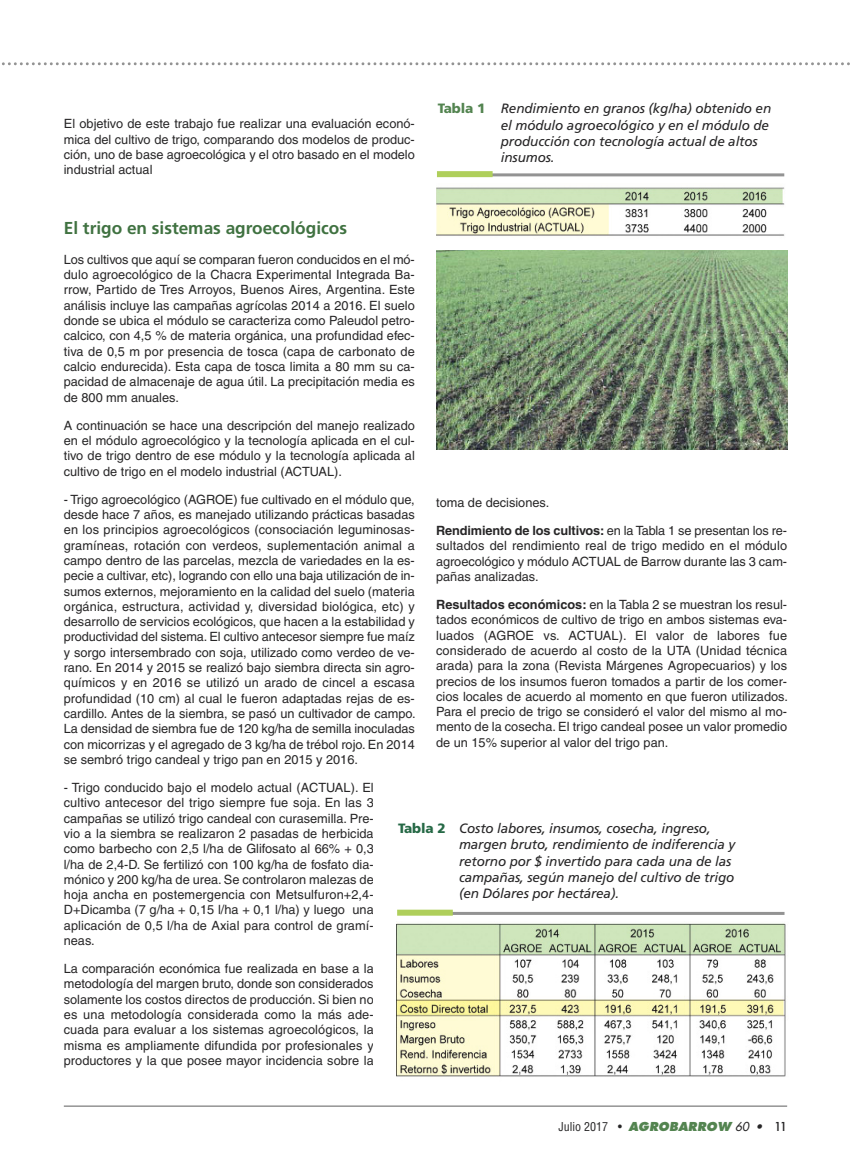
<style>
.page{position:relative;width:851px;height:1170px;background:#fff}
.page>*{position:absolute;margin:0;border:0;box-sizing:border-box;transform-origin:0 0}
.t1{font:700 17.25px "Frutiger";color:#407241}
.t2{font:italic 13.5px/16.2px "Frutiger";letter-spacing:-.01em;color:#272627}
.t3{font:12.75px/15.3px "Helvetica";color:#272627;text-align:justify}
.t4{font:italic 800 12px "Futura";letter-spacing:.005em;color:#538450}
.s1{font-weight:900;font-style:normal;color:#538450}
.s2{font-weight:700}
.s3{font-weight:900;font-style:normal;color:#266946}
.s4{font-family:"Helvetica";font-weight:400;font-style:normal;font-stretch:condensed;color:#272627}
.s5{font-weight:500;font-style:normal;color:#272627}
.s6{font-weight:400;color:#272627}
.s7{color:#272627}
</style>
<div class="page">
<img style="left:436px;top:187px;width:349px;height:49px">
<hr style="left:486px;top:173px;width:298px;height:3px;background:#939393">
<div style="left:437px;top:171px;width:55px;height:6px;background:#afcf5b"></div>
<img style="left:396px;top:923px;width:390px;height:154px">
<hr style="left:446px;top:911px;width:338px;height:3px;background:#939393">
<div style="left:397px;top:909px;width:56px;height:6px;background:#afcf5b"></div>
<hr style="left:64px;top:1105px;width:723px;height:1px;background:#939393">
<svg style="left:2px;top:62px;width:848px;height:3px"></svg>
<img style="left:436px;top:250px;width:351px;height:199px">
<p class="t3" style="left:64px;top:117px;width:352px">El objetivo de este trabajo fue realizar una evaluación econó&shy;mica del cultivo de trigo, comparando dos modelos de produc&shy;ción, uno de base agroecológica y el otro basado en el modelo industrial actual</p>
<p class="t2" style="left:501px;top:102px;width:272px;text-indent:-63px"><span class="s1">Tabla 1</span> Rendimiento en granos (kg/ha) obtenido en el módulo agroecológico y en el módulo de producción con tecnología actual de altos insumos.</p>
<h1 class="t1" style="left:64px;top:221px;width:284px">El trigo en sistemas agroecológicos</h1>
<p class="t3" style="left:64px;top:253px;width:352px">Los cultivos que aquí se comparan fueron conducidos en el mó&shy;dulo agroecológico de la Chacra Experimental Integrada Ba&shy;rrow, Partido de Tres Arroyos, Buenos Aires, Argentina. Este análisis incluye las campañas agrícolas 2014 a 2016. El suelo donde se ubica el módulo se caracteriza como Paleudol petro&shy;calcico, con 4,5 % de materia orgánica, una profundidad efec&shy;tiva de 0,5 m por presencia de tosca (capa de carbonato de calcio endurecida). Esta capa de tosca limita a 80 mm su ca&shy;pacidad de almacenaje de agua útil. La precipitación media es de 800 mm anuales.</p>
<p class="t3" style="left:64px;top:419px;width:352px">A continuación se hace una descripción del manejo realizado en el módulo agroecológico y la tecnología aplicada en el cul&shy;tivo de trigo dentro de ese módulo y la tecnología aplicada al cultivo de trigo en el modelo industrial (ACTUAL).</p>
<p class="t3" style="left:64px;top:492px;width:353px">- Trigo agroecológico (AGROE) fue cultivado en el módulo que, desde hace 7 años, es manejado utilizando prácticas basadas en los principios agroecológicos (consociación leguminosas&shy;gramíneas, rotación con verdeos, suplementación animal a campo dentro de las parcelas, mezcla de variedades en la es&shy;pecie a cultivar, etc), logrando con ello una baja utilización de in&shy;sumos externos, mejoramiento en la calidad del suelo (materia orgánica, estructura, actividad y, diversidad biológica, etc) y desarrollo de servicios ecológicos, que hacen a la estabilidad y productividad del sistema. El cultivo antecesor siempre fue maíz y sorgo intersembrado con soja, utilizado como verdeo de ve&shy;rano. En 2014 y 2015 se realizó bajo siembra directa sin agro&shy;químicos y en 2016 se utilizó un arado de cincel a escasa profundidad (10 cm) al cual le fueron adaptadas rejas de es&shy;cardillo. Antes de la siembra, se pasó un cultivador de campo.<br>La densidad de siembra fue de 120 kg/ha de semilla inoculadas con micorrizas y el agregado de 3 kg/ha de trébol rojo. En 2014 se sembró trigo candeal y trigo pan en 2015 y 2016.</p>
<p class="t3" style="left:64px;top:781px;width:311px">- Trigo conducido bajo el modelo actual (ACTUAL). El cultivo antecesor del trigo siempre fue soja. En las 3 campañas se utilizó trigo candeal con curasemilla. Pre&shy;vio a la siembra se realizaron 2 pasadas de herbicida como barbecho con 2,5 l/ha de Glifosato al 66% + 0,3 l/ha de 2,4-D. Se fertilizó con 100 kg/ha de fosfato dia&shy;mónico y 200 kg/ha de urea. Se controlaron malezas de hoja ancha en postemergencia con Metsulfuron+2,4- D+Dicamba (7 g/ha + 0,15 l/ha + 0,1 l/ha) y luego una aplicación de 0,5 l/ha de Axial para control de gramí&shy;neas.</p>
<p class="t3" style="left:64px;top:962px;width:311px">La comparación económica fue realizada en base a la metodología del margen bruto, donde son considerados solamente los costos directos de producción. Si bien no es una metodología considerada como la más ade&shy;cuada para evaluar a los sistemas agroecológicos, la misma es ampliamente difundida por profesionales y productores y la que posee mayor incidencia sobre la</p>
<p class="t3" style="left:436px;top:496px;width:115px">toma de decisiones.</p>
<p class="t3" style="left:436px;top:524px;width:352px"><span class="s2">Rendimiento de los cultivos:</span> en la Tabla 1 se presentan los re&shy;sultados del rendimiento real de trigo medido en el módulo agroecológico y módulo ACTUAL de Barrow durante las 3 cam&shy;pañas analizadas.</p>
<p class="t3" style="left:436px;top:598px;width:353px"><span class="s2">Resultados económicos:</span> en la Tabla 2 se muestran los resul&shy;tados económicos de cultivo de trigo en ambos sistemas eva&shy;luados (AGROE vs. ACTUAL). El valor de labores fue considerado de acuerdo al costo de la UTA (Unidad técnica arada) para la zona (Revista Márgenes Agropecuarios) y los precios de los insumos fueron tomados a partir de los comer&shy;cios locales de acuerdo al momento en que fueron utilizados.<br>Para el precio de trigo se consideró el valor del mismo al mo&shy;mento de la cosecha. El trigo candeal posee un valor promedio de un 15% superior al valor del trigo pan.</p>
<p class="t2" style="left:459px;top:821px;width:277px;text-indent:-61px"><span class="s3">Tabla 2</span> Costo labores, insumos, cosecha, ingreso, margen bruto, rendimiento de indiferencia y retorno por $ invertido para cada una de las campañas, según manejo del cultivo de trigo (en Dólares por hectárea).</p>
<p class="t4" style="left:558px;top:1121px;width:230px"><span class="s4">Julio 2017</span> <span class="s5">•</span> AGROBARROW <span class="s6">60</span> <span class="s7">•</span> <span class="s5">11</span></p>
</div>
